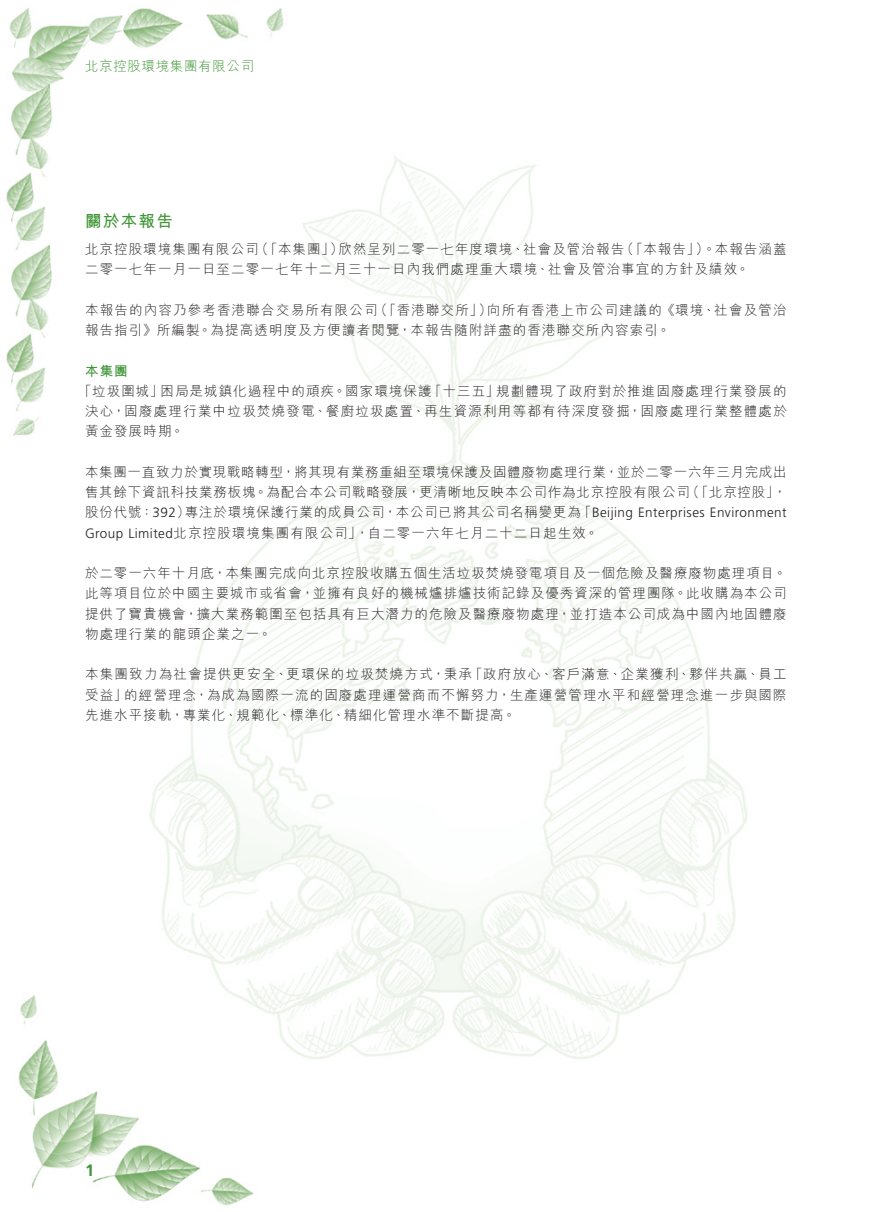
<style>
.page{position:relative;width:893px;height:1212px;background:#fff}
.page>*{position:absolute;margin:0;border:0;box-sizing:border-box;transform-origin:0 0}
.Heading_1{font:700 16.5px "M Hei HK";letter-spacing:.085em;color:#3f9537}
.t1{font:700 16.5px "Frutiger LT Std";color:#3f9537}
.Body_Text{font:300 13.5px/20.2px "M Hei HK";letter-spacing:.085em;color:#231f20}
.Body_Text-2{font:300 13.5px/20.2px "M Hei HK";letter-spacing:.055em;color:#231f20}
.Body_Text-3{font:300 13.5px/20.2px "M Hei HK";letter-spacing:.05em;color:#231f20;text-align:right}
.Body_Text-4{font:300 13.5px "M Hei HK";letter-spacing:.06em;color:#231f20}
.t2{font:300 13.5px "M Hei HK";letter-spacing:.05em;color:#3f9537}
.Heading_2{font:700 13.5px "M Hei HK";color:#3f9537}
.s1{font-family:"Frutiger LT Std"}
</style>
<div class="page">
<img style="left:6px;top:8px;width:741px;height:1198px">
<p class="t2" style="left:85px;top:59px;width:171px">北京控股環境集團有限公司</p>
<p class="Heading_1" style="left:85px;top:209px;width:89px">關於本報告</p>
<p class="Body_Text" style="left:255px;top:239px;width:90px">（「本集團」）</p>
<p class="Body_Text" style="left:621px;top:239px;width:167px">（「本報告」）。本報告涵蓋</p>
<p class="Body_Text" style="left:85px;top:239px;width:666px">北京控股環境集團有限公司<br>二零一七年一月一日至二零一七年十二月三十一日內我們處理重大環境、社會及管治事宜的方針及績效。</p>
<p class="Body_Text" style="left:487px;top:299px;width:301px">向所有香港上市公司建議的《環境、社會及管治</p>
<p class="Body_Text" style="left:338px;top:239px;width:287px">欣然呈列二零一七年度環境、社會及管治報告</p>
<p class="Body_Text" style="left:85px;top:299px;width:587px">本報告的內容乃參考香港聯合交易所有限公司<br>報告指引》所編製。為提高透明度及方便讀者閱覽，本報告隨附詳盡的香港聯交所內容索引。</p>
<p class="Heading_2" style="left:85px;top:361px;width:44px">本集團</p>
<p class="Body_Text" style="left:496px;top:380px;width:292px">規劃體現了政府對於推進固廢處理行業發展的</p>
<p class="Body_Text" style="left:374px;top:299px;width:119px">（「香港聯交所」）</p>
<p class="Body_Text" style="left:429px;top:380px;width:72px">「十三五」</p>
<p class="Body_Text" style="left:85px;top:380px;width:703px;text-indent:-7px">「垃圾圍城」<br>決心，固廢處理行業中垃圾焚燒發電、餐廚垃圾處置、再生資源利用等都有待深度發掘，固廢處理行業整體處於黃金發展時期。</p>
<p class="Body_Text-3" style="left:85px;top:461px;width:703px">本集團一直致力於實現戰略轉型，將其現有業務重組至環境保護及固體廢物處理行業，並於二零一六年三月完成出（「北京控股，「</p>
<p class="Body_Text" style="left:160px;top:380px;width:273px">困局是城鎮化過程中的頑疾。國家環境保護</p>
<p class="Body_Text-2" style="left:578px;top:482px;width:210px;text-indent:-493px">售其餘下資訊科技業務板塊。為配合本公司戰略發展，更清晰地反映本公司作為北京控股有限公司<br>「<span class="s1">Beijing Enterprises Environment</span></p>
<p class="Body_Text" style="left:85px;top:502px;width:515px">股份代號：<span class="s1">392</span>）<br><span class="s1">Group Limited</span>北京控股環境集團有限公司，」自二零一六年七月二十二日起生效。</p>
<p class="Body_Text" style="left:85px;top:563px;width:703px;text-align:justify">於二零一六年十月底，本集團完成向北京控股收購五個生活垃圾焚燒發電項目及一個危險及醫療廢物處理項目。此等項目位於中國主要城市或省會，並擁有良好的機械爐排爐技術記錄及優秀資深的管理團隊。此收購為本公司提供了寶貴機會，擴大業務範圍至包括具有巨大潛力的危險及醫療廢物處理，並打造本公司成為中國內地固體廢物處理行業的龍頭企業之一。</p>
<p class="Body_Text" style="left:469px;top:664px;width:319px">「政府放心、客戶滿意、企業獲利、夥伴共贏、員工</p>
<p class="Body_Text-4" style="left:185px;top:505px;width:398px">專注於環境保護行業的成員公司，本公司已將其公司名稱變更為</p>
<p class="Body_Text" style="left:124px;top:664px;width:664px;text-indent:-39px">本集團致力為社會提供更安全、更環保的垃圾焚燒方式，秉承<br>的經營理念，為成為國際一流的固廢處理運營商而不懈努力，生產運營管理水平和經營理念進一步與國際</p>
<p class="Body_Text" style="left:85px;top:684px;width:432px">受益」<br>先進水平接軌，專業化、規範化、標準化、精細化管理水準不斷提高。</p>
<p class="t1" style="left:85px;top:1160px;width:11px">1</p>
</div>
